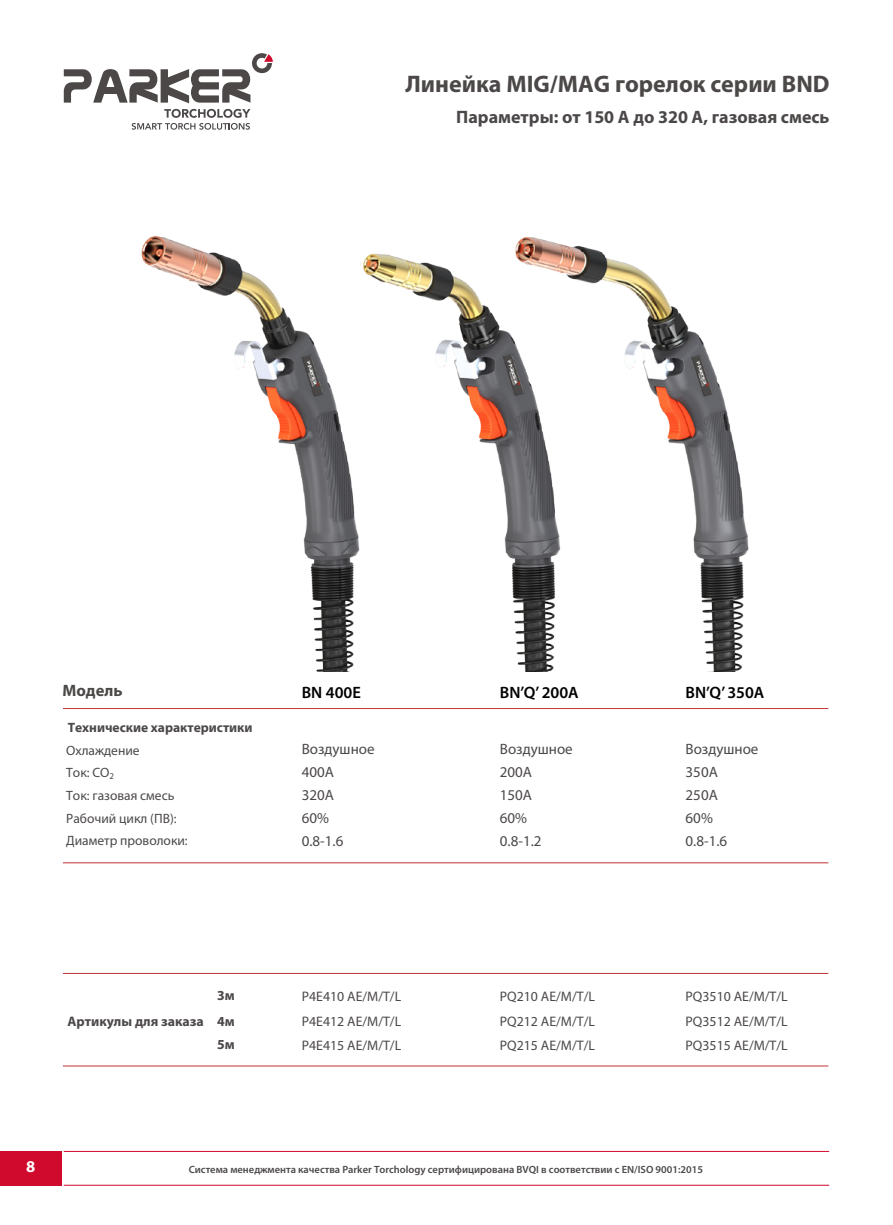
<style>
.page{position:relative;width:893px;height:1225px;background:#fff}
.page>*{position:absolute;margin:0;border:0;box-sizing:border-box;transform-origin:0 0}
.t1{font:700 24px "Myriad Pro";color:#4c4848}
.t2{font:700 18px "Myriad Pro";color:#4c4848}
.t3{font:600 16.5px "Myriad Pro";color:#000}
.t4{font:700 16.5px "Myriad Pro";color:#4c4848}
.t5{font:700 16.5px "Myriad Pro";color:#fff}
.t6{font:15px/23px "Myriad Pro";color:#4c4848}
.t7{font:13.8px/25.5px "Myriad Pro";color:#4c4848}
.t8{font:700 13.8px "Myriad Pro";color:#4c4848}
.t9{font:13.5px/22.5px "Myriad Pro";color:#4c4848}
.t10{font:700 13.5px "Myriad Pro";color:#4c4848}
.t11{font:600 10.5px "Myriad Pro";color:#4c4848}
</style>
<div class="page">
<svg style="left:64px;top:53px;width:209px;height:50px"></svg>
<div style="left:100px;top:87px;width:19px;height:6px;background:#4c4848"></div>
<svg style="left:132px;top:109px;width:118px;height:21px"></svg>
<div style="left:0;top:1151px;width:61px;height:34px;background:#d00a2c"></div>
<hr style="left:64px;top:1184px;width:765px;height:1px;background:#d00a2c">
<hr style="left:64px;top:1151px;width:765px;height:1px;background:#d00a2c">
<hr style="left:63px;top:708px;width:765px;height:1px;background:#c13133">
<hr style="left:63px;top:973px;width:765px;height:1px;background:#c13133">
<hr style="left:63px;top:1065px;width:765px;height:1px;background:#c13133">
<hr style="left:63px;top:862px;width:765px;height:1px;background:#c13133">
<img style="left:370px;top:253px;width:140px;height:305px">
<img style="left:141px;top:235px;width:229px;height:436px">
<img style="left:510px;top:237px;width:239px;height:434px">
<h1 class="t1" style="left:405px;top:68px;width:426px">Линейка MIG/MAG горелок серии BND</h1>
<h2 class="t2" style="left:456px;top:105px;width:375px">Параметры: от 150 A до 320 A, газовая смесь</h2>
<p class="t4" style="left:63px;top:679px;width:62px">Модель</p>
<p class="t10" style="left:68px;top:718px;width:186px">Технические характеристики</p>
<p class="t9" style="left:66px;top:739px;width:123px">Охлаждение<br>Ток: CO<sub>2<br></sub>Ток: газовая смесь<br>Рабочий цикл (ПВ):<br>Диаметр проволоки:</p>
<p class="t3" style="left:302px;top:682px;width:61px">BN 400E</p>
<p class="t6" style="left:302px;top:737px;width:74px">Воздушное</p>
<p class="t6" style="left:302px;top:760px;width:43px">400A<br>320A<br>60%<br>0.8-1.6</p>
<p class="t3" style="left:500px;top:682px;width:80px">BN’Q’ 200A</p>
<p class="t6" style="left:500px;top:737px;width:74px">Воздушное<br>200A<br>150A<br>60%<br>0.8-1.2</p>
<p class="t3" style="left:686px;top:682px;width:80px">BN’Q’ 350A</p>
<p class="t6" style="left:686px;top:737px;width:74px">Воздушное</p>
<p class="t6" style="left:686px;top:760px;width:43px">350A<br>250A<br>60%<br>0.8-1.6</p>
<p class="t8" style="left:67px;top:1012px;width:138px">Артикулы для заказа</p>
<p class="t8" style="left:217px;top:986px;width:19px">3м</p>
<p class="t8" style="left:217px;top:1012px;width:19px">4м</p>
<p class="t8" style="left:217px;top:1035px;width:19px">5м</p>
<p class="t7" style="left:302px;top:983px;width:101px">P4E410 AE/M/T/L<br>P4E412 AE/M/T/L</p>
<p class="t7" style="left:302px;top:1032px;width:101px">P4E415 AE/M/T/L</p>
<p class="t7" style="left:500px;top:983px;width:97px">PQ210 AE/M/T/L<br>PQ212 AE/M/T/L</p>
<p class="t7" style="left:500px;top:1032px;width:97px">PQ215 AE/M/T/L</p>
<p class="t7" style="left:686px;top:983px;width:104px;line-height:24.6px;text-align:justify">PQ3510 AE/M/T/L PQ3512 AE/M/T/L PQ3515 AE/M/T/L</p>
<p class="t5" style="left:26px;top:1155px;width:11px">8</p>
<p class="t11" style="left:189px;top:1162px;width:516px">Система менеджмента качества Parker Torchology сертифицирована BVQI в соответствии с EN/ISO 9001:2015</p>
</div>
